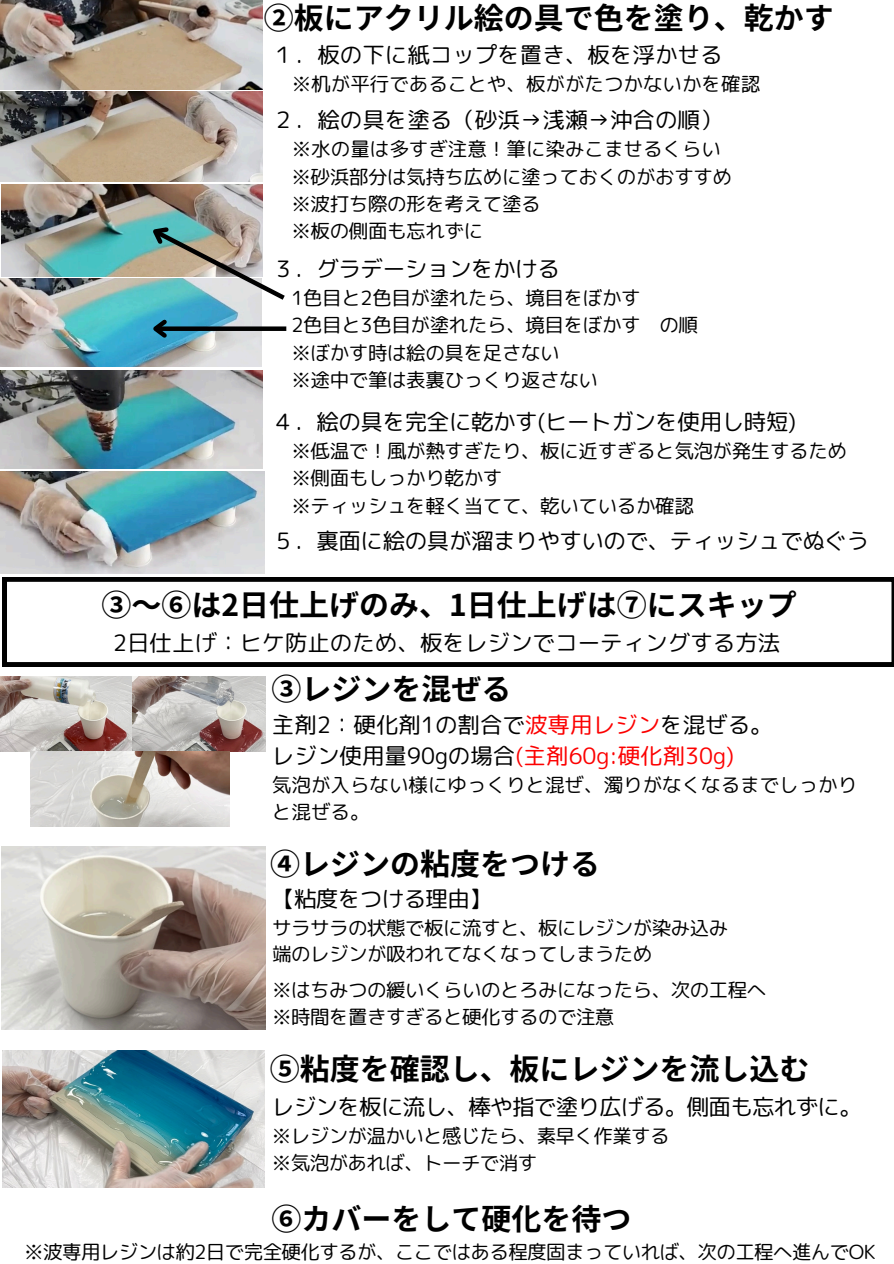
<style>
.page{position:relative;width:894px;height:1264px;background:#fff}
.page>*{position:absolute;margin:0;border:0;box-sizing:border-box;transform-origin:0 0}
.t1{font:700 30px "Noto Sans JP";color:#000}
.t2{font:22.5px "rounded mplus 1 p regular";letter-spacing:-.02em;color:#000}
.t3{font:22.5px "rounded mplus 1 p regular";color:#000}
.t4{font:22.5px "rounded mplus 1 p regular";color:#fc0101}
.t5{font:19.5px/27px "rounded mplus 1 p regular";letter-spacing:-.02em;color:#000}
.t6{font:19.5px/27px "rounded mplus 1 p regular";color:#000}
.s1{color:#fc0101}
.s2{color:#000}
</style>
<div class="page">
<img style="left:0;top:0;width:263px;height:181px">
<img style="left:1px;top:184px;width:261px;height:92px">
<img style="left:0;top:279px;width:261px;height:88px">
<img style="left:0;top:370px;width:262px;height:98px">
<img style="left:1px;top:471px;width:263px;height:103px">
<svg style="left:3px;top:577px;width:890px;height:89px"></svg>
<img style="left:0;top:676px;width:265px;height:75px">
<img style="left:31px;top:751px;width:198px;height:75px">
<img style="left:1px;top:846px;width:264px;height:183px">
<img style="left:2px;top:1050px;width:263px;height:137px">
<div style="left:155px;top:326px;width:131px;height:5px;background:#000"></div>
<svg style="left:148px;top:316px;width:23px;height:26px"></svg>
<svg style="left:142px;top:216px;width:143px;height:88px"></svg>
<p class="t1" style="left:264px;top:-5px;width:571px">②板にアクリル絵の具で色を塗り、乾かす</p>
<p class="t3" style="left:272px;top:39px;width:451px">１．板の下に紙コップを置き、板を浮かせる</p>
<h1 class="t6" style="left:292px;top:70px;width:469px">※机が平行であることや、板ががたつかないかを確認</h1>
<p class="t3" style="left:272px;top:104px;width:451px">２．絵の具を塗る（砂浜→浅瀬→沖合の順）</p>
<p class="t6" style="left:292px;top:135px;width:430px">※水の量は多すぎ注意！筆に染みこませるくらい</p>
<p class="t5" style="left:291px;top:163px;width:442px">※砂浜部分は気持ち広めに塗っておくのがおすすめ</p>
<p class="t5" style="left:291px;top:190px;width:251px">※波打ち際の形を考えて塗る</p>
<p class="t5" style="left:291px;top:217px;width:193px">※板の側面も忘れずに</p>
<p class="t2" style="left:272px;top:253px;width:289px">３．グラデーションをかける</p>
<p class="t5" style="left:291px;top:284px;width:350px">1色目と2色目が塗れたら、境目をぼかす</p>
<p class="t5" style="left:291px;top:311px;width:408px">2色目と3色目が塗れたら、境目をぼかす の順</p>
<p class="t5" style="left:291px;top:339px;width:270px">※ぼかす時は絵の具を足さない</p>
<p class="t5" style="left:291px;top:366px;width:308px">※途中で筆は表裏ひっくり返さない</p>
<p class="t2" style="left:272px;top:406px;width:525px">４．絵の具を完全に乾かす(ヒートガンを使用し時短)</p>
<p class="t5" style="left:291px;top:437px;width:557px">※低温で！風が熱すぎたり、板に近すぎると気泡が発生するため</p>
<p class="t5" style="left:291px;top:464px;width:212px">※側面もしっかり乾かす</p>
<p class="t5" style="left:291px;top:492px;width:404px">※ティッシュを軽く当てて、乾いているか確認</p>
<p class="t2" style="left:272px;top:525px;width:598px">５．裏面に絵の具が溜まりやすいので、ティッシュでぬぐう</p>
<h3 class="t1" style="left:102px;top:581px;width:696px">③～⑥は2日仕上げのみ、1日仕上げは⑦にスキップ</h3>
<h1 class="t3" style="left:113px;top:627px;width:668px">2日仕上げ：ヒケ防止のため、板をレジンでコーティングする方法</h1>
<p class="t1" style="left:271px;top:664px;width:241px">③レジンを混ぜる</p>
<p class="t3" style="left:272px;top:708px;width:502px">主剤2：硬化剤1の割合で<span class="s1">波専用レジン</span>を混ぜる。</p>
<p class="t4" style="left:272px;top:740px;width:463px"><span class="s2">レジン使用量90gの場合</span>(主剤60g:硬化剤30g)</p>
<p class="t6" style="left:272px;top:771px;width:586px">気泡が入らない様にゆっくりと混ぜ、濁りがなくなるまでしっかりと混ぜる。</p>
<p class="t1" style="left:270px;top:840px;width:331px">④レジンの粘度をつける</p>
<p class="t2" style="left:272px;top:883px;width:221px">【粘度をつける理由】</p>
<p class="t5" style="left:272px;top:913px;width:457px">サラサラの状態で板に流すと、板にレジンが染み込み</p>
<p class="t5" style="left:272px;top:940px;width:381px">端のレジンが吸われてなくなってしまうため</p>
<h1 class="t5" style="left:272px;top:976px;width:495px">※はちみつの緩いくらいのとろみになったら、次の工程へ</h1>
<h3 class="t5" style="left:272px;top:1002px;width:343px">※時間を置きすぎると硬化するので注意</h3>
<p class="t1" style="left:269px;top:1044px;width:541px">⑤粘度を確認し、板にレジンを流し込む</p>
<p class="t2" style="left:272px;top:1091px;width:591px">レジンを板に流し、棒や指で塗り広げる。側面も忘れずに。</p>
<p class="t5" style="left:272px;top:1122px;width:399px">※レジンが温かいと感じたら、素早く作業する※気泡があれば、トーチで消す</p>
<p class="t1" style="left:271px;top:1194px;width:361px">⑥カバーをして硬化を待つ</p>
<p class="t5" style="left:24px;top:1237px;width:852px">※波専用レジンは約2日で完全硬化するが、ここではある程度固まっていれば、次の工程へ進んでOK</p>
</div>
